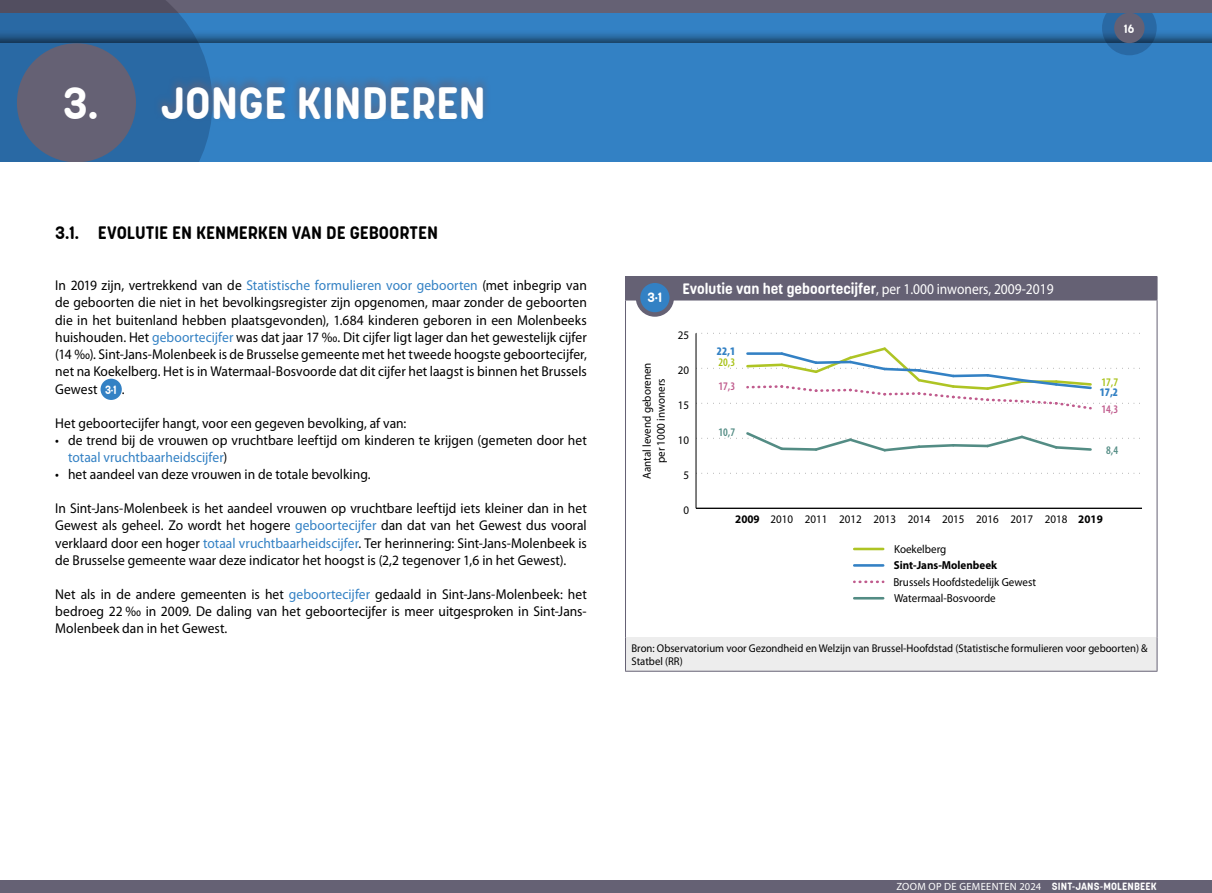
<style>
.page{position:relative;width:1212px;height:893px;background:#fff}
.page>*{position:absolute;margin:0;border:0;box-sizing:border-box;transform-origin:0 0}
.t1{font:700 45px "Korolev Rounded";color:#fff}
.t2{font:700 18px "Korolev Rounded";letter-spacing:-.005em;color:#000}
.t3{font:700 15px "Korolev Rounded";color:#fff}
.t4{font:14.25px/17.2px "Myriad Pro";letter-spacing:.005em;color:#000;text-align:justify;scale:.95 1}
.t5{font:700 13.5px "Korolev Rounded";color:#fff}
.t6{font:700 12px "Korolev Rounded";color:#fff}
.t7{font:11.55px/14px "Myriad Pro";color:#000;text-align:center;scale:.95 1}
.t8{font:700 11.55px "Myriad Pro";color:#000;scale:.95 1}
.t9{font:600 condensed 11.55px "Myriad Pro";color:#a8c116}
.t10{font:900 condensed 11.55px "Myriad Pro";color:#3381c4}
.t11{font:600 condensed 11.55px "Myriad Pro";color:#c05b8d}
.t12{font:600 condensed 11.55px "Myriad Pro";color:#538c84}
.t13{font:11.25px/13.5px "Myriad Pro";color:#000;scale:.95 1}
.t14{font:10.5px "Myriad Pro";letter-spacing:.03em;color:#fff}
.t15{font:9.75px "Myriad Pro";letter-spacing:.03em;color:#fff}
.t16{font:700 9.75px "Korolev Rounded";letter-spacing:.01em;color:#fff}
.s1{color:#3381c4}
.s2{font-family:"Korolev Rounded";font-weight:700;font-size:12px;color:#fff}
.s3{font-family:"Myriad Pro";font-weight:400}
.s4{font-weight:700}
.s5{font-family:"Korolev Rounded";font-weight:700;font-size:10.5px}
</style>
<div class="page">
<div style="left:0;top:0;width:1212px;height:44px;background:#000;opacity:.6"></div>
<div style="left:0;top:43px;width:1212px;height:119px;background:#3381c4"></div>
<svg style="left:1102px;top:1px;width:55px;height:54px"></svg>
<div style="left:1114px;top:13px;width:30px;height:30px;background:#656174;border-radius:50%"></div>
<div style="left:0;top:0;width:1212px;height:13px;background:#656174"></div>
<div style="left:0;top:880px;width:1212px;height:13px;background:#656174"></div>
<svg style="left:0;top:0;width:212px;height:162px;background:#2e6397"></svg>
<div style="left:17px;top:43px;width:119px;height:119px;background:#656174;border-radius:50%"></div>
<div style="left:57px;top:75px;width:434px;height:48px;background:#656174;opacity:.75"></div>
<div style="left:101px;top:379px;width:21px;height:21px;background:#3381c4;border-radius:50%"></div>
<div style="left:625px;top:277px;width:532px;height:23px;background:#656174"></div>
<div style="left:625px;top:637px;width:532px;height:34px;background:#ededed"></div>
<hr style="left:625px;top:276px;width:532px;height:1px;background:#656174">
<svg style="left:1157px;top:277px;width:1px;height:23px"></svg>
<hr style="left:625px;top:300px;width:532px;height:1px;background:#656174">
<hr style="left:625px;top:300px;width:1px;height:337px;background:#656174">
<hr style="left:1157px;top:300px;width:1px;height:337px;background:#656174">
<hr style="left:625px;top:637px;width:1px;height:34px;background:#656174">
<hr style="left:1157px;top:637px;width:1px;height:34px;background:#656174">
<hr style="left:625px;top:671px;width:532px;height:1px;background:#656174">
<svg style="left:638px;top:281px;width:34px;height:33px"></svg>
<div style="left:636px;top:278px;width:38px;height:39px;border:4px solid #656174;border-radius:50%"></div>
<hr style="left:696px;top:333px;width:1px;height:175px;background:#000">
<hr style="left:696px;top:508px;width:446px;height:1px;background:#000">
<svg style="left:696px;top:473px;width:444px;height:1px"></svg>
<svg style="left:696px;top:333px;width:444px;height:1px"></svg>
<svg style="left:696px;top:430px;width:444px;height:23px"></svg>
<svg style="left:696px;top:345px;width:444px;height:65px"></svg>
<hr style="left:854px;top:548px;width:29px;height:2px;background:#aec424">
<hr style="left:854px;top:564px;width:29px;height:3px;background:#3381c4">
<svg style="left:854px;top:580px;width:30px;height:3px"></svg>
<hr style="left:854px;top:597px;width:29px;height:2px;background:#538c84">
<h1 class="t1" style="left:63px;top:75px;width:425px">3. JONGE KINDEREN</h1>
<p class="t2" style="left:55px;top:222px;width:384px">3.1. EVOLUTIE EN KENMERKEN VAN DE GEBOORTEN</p>
<p class="t4" style="left:55px;top:277px;width:561px">In 2019 zijn, vertrekkend van de <span class="s1">Statistische formulieren voor geboorten</span> (met inbegrip van de geboorten die niet in het bevolkingsregister zijn opgenomen, maar zonder de geboorten die in het buitenland hebben plaatsgevonden), 1.684 kinderen geboren in een Molenbeeks huishouden. Het <span class="s1">geboortecijfer</span> was dat jaar 17 ‰. Dit cijfer ligt lager dan het gewestelijk cijfer (14 ‰). Sint-Jans-Molenbeek is de Brusselse gemeente met het tweede hoogste geboortecijfer, net na Koekelberg. Het is in Watermaal-Bosvoorde dat dit cijfer het laagst is binnen het Brussels Gewest <span class="s2">3·1</span> .</p>
<p class="t4" style="left:55px;top:414px;width:371px">Het geboortecijfer hangt, voor een gegeven bevolking, af van:</p>
<p class="t4" style="left:68px;top:431px;width:548px;text-indent:-13px">• de trend bij de vrouwen op vruchtbare leeftijd om kinderen te krijgen (gemeten door het <span class="s1">totaal vruchtbaarheidscijfer</span>)</p>
<p class="t4" style="left:55px;top:465px;width:334px">• het aandeel van deze vrouwen in de totale bevolking.</p>
<p class="t4" style="left:55px;top:500px;width:561px">In Sint-Jans-Molenbeek is het aandeel vrouwen op vruchtbare leeftijd iets kleiner dan in het Gewest als geheel. Zo wordt het hogere <span class="s1">geboortecijfer</span> dan dat van het Gewest dus vooral verklaard door een hoger <span class="s1">totaal vruchtbaarheidscijfer</span>. Ter herinnering: Sint-Jans-Molenbeek is de Brusselse gemeente waar deze indicator het hoogst is (2,2 tegenover 1,6 in het Gewest).</p>
<p class="t4" style="left:55px;top:585px;width:561px">Net als in de andere gemeenten is het <span class="s1">geboortecijfer</span> gedaald in Sint-Jans-Molenbeek: het bedroeg 22 ‰ in 2009. De daling van het geboortecijfer is meer uitgesproken in Sint-Jans-Molenbeek dan in het Gewest.</p>
<p class="t6" style="left:1124px;top:21px;width:12px">16</p>
<p class="t5" style="left:648px;top:289px;width:16px">3·1</p>
<p class="t3" style="left:682px;top:279px;width:373px">Evolutie van het geboortecijfer<span class="s3">, per 1.000 inwoners, 2009-2019</span></p>
<p class="t7" style="left:640px;top:479px;width:124px;rotate:-90deg">Aantal levend geborenen per 1000 inwoners</p>
<p class="t7" style="left:678px;top:328px;width:13px">25</p>
<p class="t7" style="left:678px;top:363px;width:13px">20</p>
<p class="t7" style="left:678px;top:398px;width:13px">15</p>
<p class="t7" style="left:678px;top:433px;width:13px">10</p>
<p class="t7" style="left:683px;top:468px;width:7px">5</p>
<p class="t7" style="left:683px;top:503px;width:7px">0</p>
<p class="t10" style="left:717px;top:345px;width:20px">22,1</p>
<p class="t11" style="left:718px;top:380px;width:18px">17,3</p>
<p class="t12" style="left:718px;top:426px;width:18px">10,7</p>
<p class="t9" style="left:718px;top:356px;width:18px">20,3</p>
<p class="t9" style="left:1101px;top:376px;width:18px">17,7</p>
<p class="t10" style="left:1100px;top:386px;width:20px">17,2</p>
<p class="t11" style="left:1101px;top:403px;width:18px">14,3</p>
<p class="t12" style="left:1106px;top:443px;width:13px">8,4</p>
<p class="t7" style="left:735px;top:512px;width:388px"><span class="s4">2009</span> 2010 2011 2012 2013 2014 2015 2016 2017 2018 <span class="s4">2019</span></p>
<p class="t7" style="left:894px;top:542px;width:57px">Koekelberg</p>
<p class="t8" style="left:894px;top:558px;width:110px">Sint-Jans-Molenbeek</p>
<p class="t7" style="left:893px;top:574px;width:152px;line-height:16.5px;text-align:left">Brussels Hoofdstedelijk Gewest<br>Watermaal-Bosvoorde</p>
<p class="t13" style="left:631px;top:641px;width:545px">Bron: Observatorium voor Gezondheid en Welzijn van Brussel-Hoofdstad (Statistische formulieren voor geboorten) &amp;<br>Statbel (RR)</p>
<p class="t15" style="left:915px;top:881px;width:243px">ZOOM OP DE GEMEENTEN 2024 <span class="s5">SINT-JANS-MOLENBEEK</span></p>
<p class="t14" style="left:896px;top:880px;width:146px">ZOOM OP DE GEMEENTEN 2024</p>
<p class="t16" style="left:1059px;top:881px;width:99px">SINT-JANS-MOLENBEEK</p>
</div>
